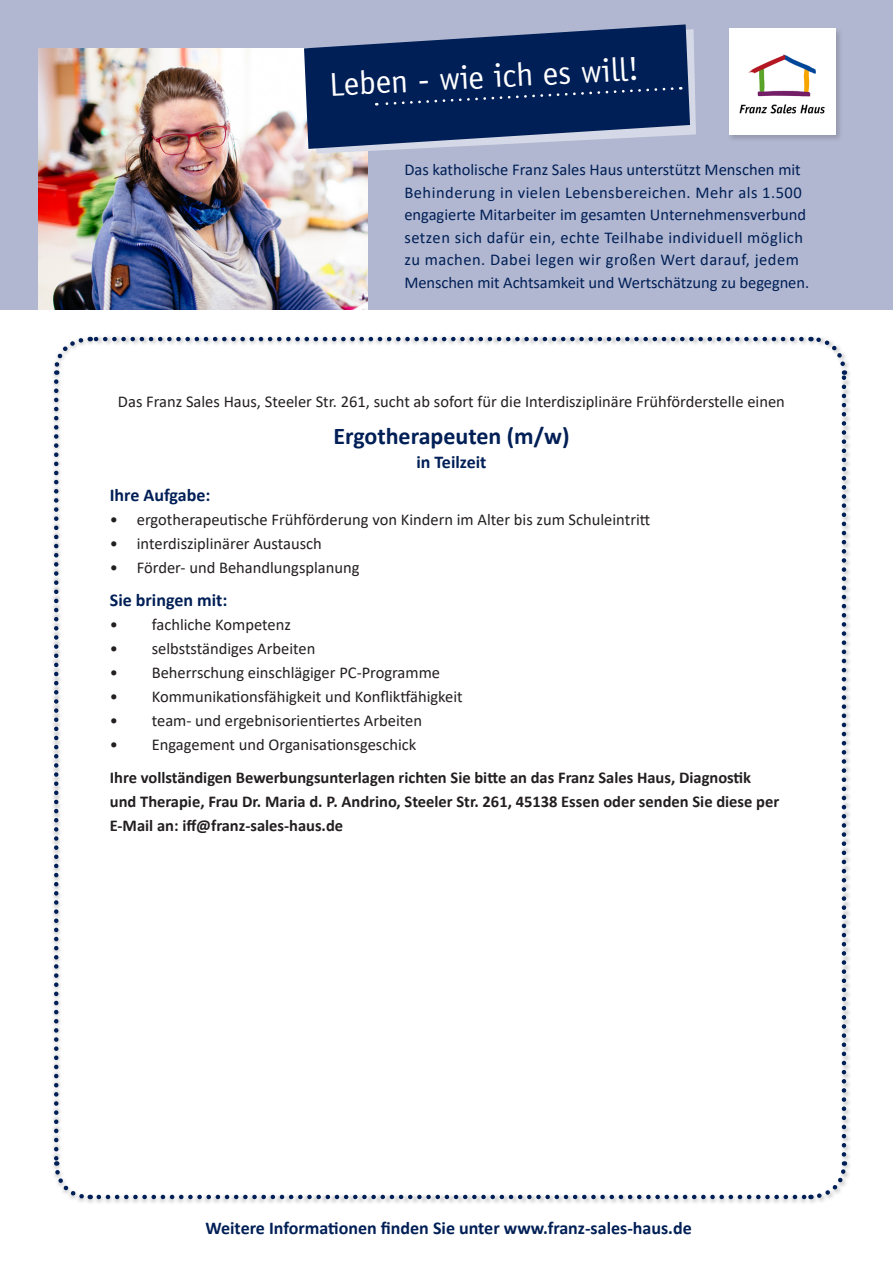
<style>
.page{position:relative;width:893px;height:1263px;background:#fff}
.page>*{position:absolute;margin:0;border:0;box-sizing:border-box;transform-origin:0 0}
.t1{font:33px "Officina Sans";color:#fff}
.Stellenbezeichnung{font:700 24px "Calibri";color:#001f56}
.Zwischenüberschrift{font:700 18px "Calibri";color:#001f56}
.Stellenzusatzinfo_bl{font:700 18px "Calibri";color:#001f56}
.Text_oben_zentriert{font:16.5px "Calibri";color:#231f20}
.Text_unten{font:700 16.5px/24px "Calibri";color:#231f20}
.t2{font:16.5px/22.5px "Calibri";color:#001f56}
.t3{font:16.5px/22.5px "Calibri";letter-spacing:.03em;color:#001f56}
</style>
<div class="page">
<div style="left:0;top:0;width:893px;height:309px;background:#b1b7d0"></div>
<svg style="left:53px;top:382px;width:38px;height:820px"></svg>
<svg style="left:99px;top:1161px;width:750px;height:40px"></svg>
<svg style="left:810px;top:336px;width:38px;height:818px"></svg>
<svg style="left:53px;top:336px;width:748px;height:39px"></svg>
<img style="left:38px;top:49px;width:330px;height:260px">
<svg style="left:312px;top:29px;width:384px;height:125px"></svg>
<svg style="left:304px;top:24px;width:386px;height:125px;fill:#001f56"></svg>
<div style="left:376px;top:86px;width:305px;height:21px;background:#001f56"></div>
<div style="left:727px;top:27px;width:116px;height:116px;background:#231f20;opacity:.2"></div>
<div style="left:729px;top:29px;width:106px;height:106px;background:#fff"></div>
<img style="left:739px;top:54px;width:86px;height:60px">
<p class="t1" style="left:328px;top:64px;width:311px;rotate:-3deg">Leben - wie ich es will!</p>
<p class="t2" style="left:404px;top:158px;width:403px">Das katholische Franz Sales Haus unterstützt Menschen mit<br>Behinderung in vielen Lebensbereichen. Mehr als 1.500 engagierte Mitarbeiter im gesamten Unternehmensverbund</p>
<p class="t3" style="left:404px;top:225px;width:406px">setzen sich dafür ein, echte Teilhabe individuell möglich zu machen. Dabei legen wir großen Wert darauf, jedem<br>Menschen mit Achtsamkeit und Wertschätzung zu begegnen.</p>
<p class="Text_oben_zentriert" style="left:118px;top:390px;width:668px">Das Franz Sales Haus, Steeler Str. 261, sucht ab sofort für die Interdisziplinäre Frühförderstelle einen</p>
<p class="Stellenbezeichnung" style="left:333px;top:419px;width:238px">Ergotherapeuten (m/w)</p>
<p class="Stellenzusatzinfo_bl" style="left:416px;top:450px;width:71px">in Teilzeit</p>
<p class="Zwischenüberschrift" style="left:110px;top:483px;width:102px">Ihre Aufgabe:</p>
<p class="Text_oben_zentriert" style="left:110px;top:508px;width:542px">• ergotherapeutische Frühförderung von Kindern im Alter bis zum Schuleintritt</p>
<p class="Text_oben_zentriert" style="left:110px;top:532px;width:213px">• interdisziplinärer Austausch</p>
<p class="Text_oben_zentriert" style="left:110px;top:556px;width:251px">• Förder- und Behandlungsplanung</p>
<p class="Zwischenüberschrift" style="left:110px;top:588px;width:119px">Sie bringen mit:</p>
<p class="Text_oben_zentriert" style="left:110px;top:613px;width:183px">• fachliche Kompetenz</p>
<p class="Text_oben_zentriert" style="left:110px;top:637px;width:207px">• selbstständiges Arbeiten</p>
<p class="Text_oben_zentriert" style="left:110px;top:661px;width:332px">• Beherrschung einschlägiger PC-Programme</p>
<p class="Text_oben_zentriert" style="left:110px;top:685px;width:354px">• Kommunikationsfähigkeit und Konfliktfähigkeit</p>
<p class="Text_oben_zentriert" style="left:110px;top:709px;width:314px">• team- und ergebnisorientiertes Arbeiten</p>
<p class="Text_oben_zentriert" style="left:110px;top:733px;width:308px">• Engagement und Organisationsgeschick</p>
<p class="Text_unten" style="left:110px;top:766px;width:671px">Ihre vollständigen Bewerbungsunterlagen richten Sie bitte an das Franz Sales Haus, Diagnostik und Therapie, Frau Dr. Maria d. P. Andrino, Steeler Str. 261, 45138 Essen oder senden Sie diese per<br>E-Mail an: iff@franz-sales-haus.de</p>
<p class="Zwischenüberschrift" style="left:205px;top:1215px;width:488px">Weitere Informationen finden Sie unter www.franz-sales-haus.de</p>
</div>
